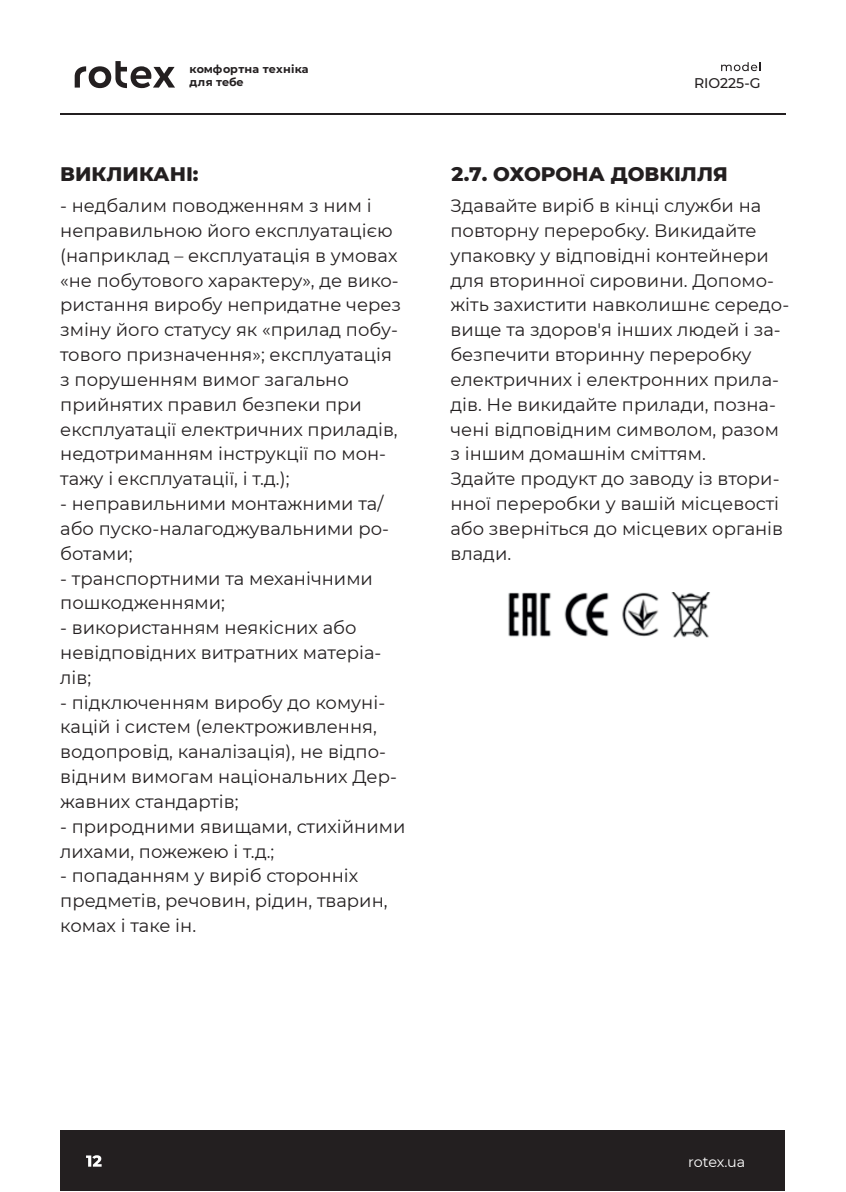
<style>
.page{position:relative;width:846px;height:1192px;background:#fff}
.page>*{position:absolute;margin:0;border:0;box-sizing:border-box;transform-origin:0 0}
.t1{font:800 20px "Montserrat";color:#231f20}
.t2{font:18px/24.8px "Montserrat";color:#231f20}
.t3{font:14.4px "Montserrat";letter-spacing:-.015em;color:#fff}
.t4{font:500 14px "Montserrat";color:#231f20}
.t5{font:700 11.2px/13.4px "Montserrat";letter-spacing:.01em;color:#231f20}
</style>
<div class="page">
<div style="left:60px;top:1130px;width:724px;height:61px;background:#231f20"></div>
<svg style="left:86px;top:1155px;width:16px;height:11px"></svg>
<hr style="left:60px;top:113px;width:725px;height:2px;background:#231f20">
<svg style="left:721px;top:62px;width:39px;height:9px"></svg>
<svg style="left:75px;top:61px;width:100px;height:27px"></svg>
<img style="left:508px;top:593px;width:202px;height:44px">
<p class="t5" style="left:190px;top:62px;width:120px">комфортна техніка для тебе</p>
<p class="t1" style="left:60px;top:160px;width:140px">ВИКЛИКАНІ:</p>
<p class="t2" style="left:60px;top:193px;width:342px">- недбалим поводженням з ним і неправильною його експлуатацією (наприклад – експлуатація в умовах «не побутового характеру», де вико&shy;ристання виробу непридатне через зміну його статусу як «прилад побу&shy;тового призначення»; експлуатація з порушенням вимог загально прийнятих правил безпеки при експлуатації електричних приладів, недотриманням інструкції по мон&shy;тажу і експлуатації, і т.д.);</p>
<p class="t2" style="left:60px;top:490px;width:330px">- неправильними монтажними та/ або пуско-налагоджувальними ро&shy;ботами;</p>
<p class="t2" style="left:60px;top:565px;width:314px">- транспортними та механічними пошкодженнями;</p>
<p class="t2" style="left:60px;top:615px;width:323px">- використанням неякісних або невідповідних витратних матеріа&shy;лів;</p>
<p class="t2" style="left:60px;top:689px;width:338px">- підключенням виробу до комуні&shy;кацій і систем (електроживлення, водопровід, каналізація), не відпо&shy;відним вимогам національних Дер&shy;жавних стандартів;</p>
<p class="t2" style="left:60px;top:813px;width:347px">- природними явищами, стихійними лихами, пожежею і т.д.;</p>
<p class="t2" style="left:60px;top:863px;width:329px">- попаданням у виріб сторонніх предметів, речовин, рідин, тварин, комах і таке ін.</p>
<p class="t4" style="left:694px;top:73px;width:68px">RIO225-G</p>
<p class="t1" style="left:451px;top:159px;width:278px">2.7. ОХОРОНА ДОВКІЛЛЯ</p>
<p class="t2" style="left:450px;top:193px;width:340px">Здавайте виріб в кінці служби на повторну переробку. Викидайте упаковку у відповідні контейнери для вторинної сировини. Допомо&shy;жіть захистити навколишнє середо&shy;вище та здоров'я інших людей і за&shy;безпечити вторинну переробку електричних і електронних прила&shy;дів. Не викидайте прилади, позна&shy;чені відповідним символом, разом з іншим домашнім сміттям.<br>Здайте продукт до заводу із втори&shy;нної переробки у вашій місцевості або зверніться до місцевих органів влади.</p>
<p class="t3" style="left:688px;top:1152px;width:59px">rotex.ua</p>
</div>
